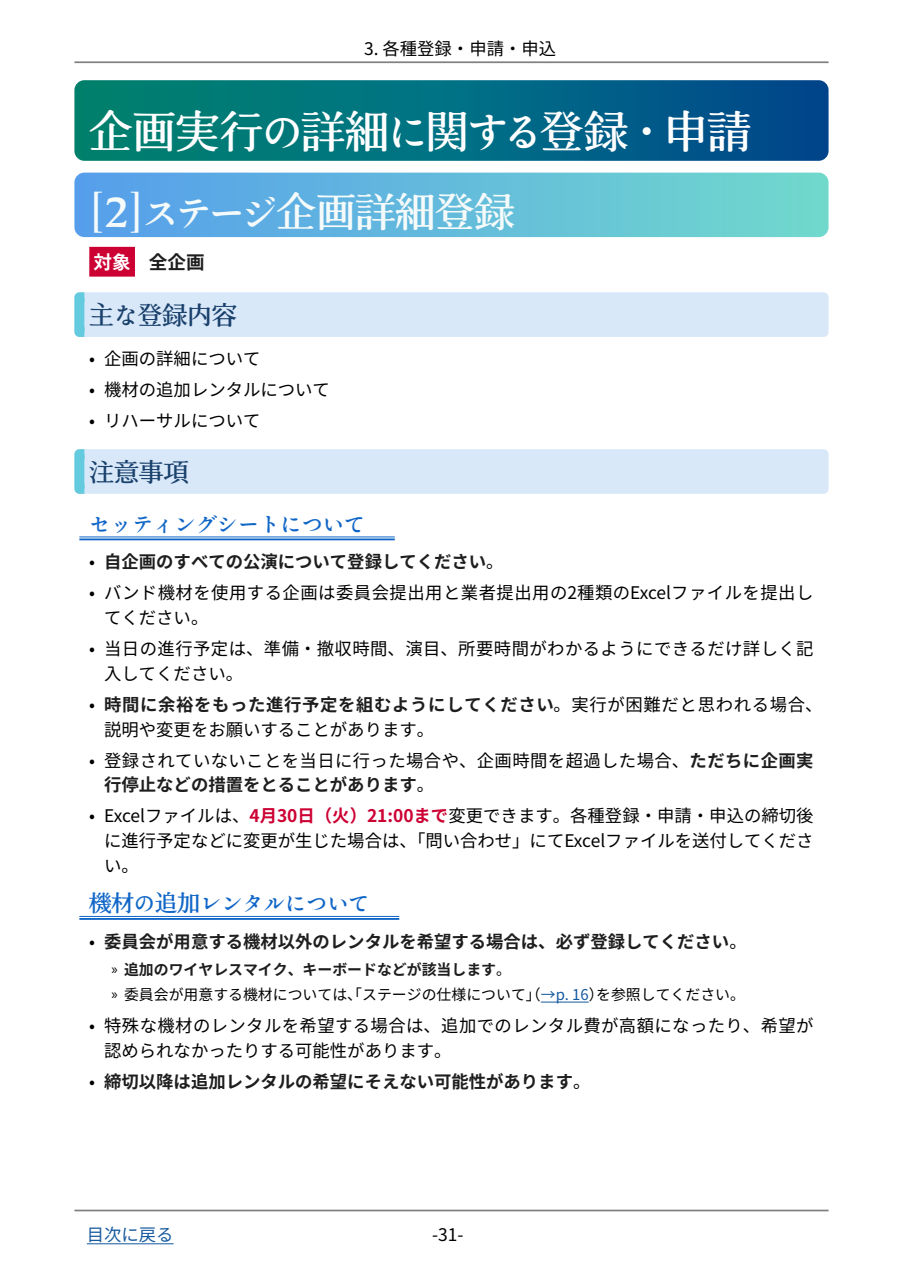
<style>
.page{position:relative;width:903px;height:1275px;background:#fff}
.page>*{position:absolute;margin:0;border:0;box-sizing:border-box;transform-origin:0 0}
.t1{font:43.4px "Kinuta Kinuta Mincho Std N B";color:#fff}
.t2{font:39.73px "Kinuta Kinuta Mincho Std N B";color:#f5fafa}
.t3{font:39.73px "Classica Pro";color:#f5fafa}
.t4{font:24.85px "Kinuta Kinuta Mincho Std N B";color:#1a416c}
.t5{font:21.18px "Ten Mincho Antique";color:#1066c7}
.t6{font:700 18.55px "Source Han Sans JP";color:#1e1e1e}
.t7{font:700 18.55px "Source Han Sans JP";color:#fff}
.t8{font:17.32px/31px "Source Han Sans JP";letter-spacing:.025em;color:#000}
.t9{font:17.32px/31px "Source Han Sans JP";color:#000}
.t10{font:700 17.32px/31px "Source Han Sans JP";color:#1e1e1e}
.t11{font:700 17.32px/31px "Source Han Sans JP";letter-spacing:.035em;color:#1e1e1e}
.t12{font:17.32px "Source Han Sans JP";color:#15599f}
.t13{font:14.88px "Source Han Sans JP";color:#000}
.t14{font:700 14.88px "Source Han Sans JP";color:#1e1e1e}
.s1{font-family:"Ten Mincho Antique";font-size:41.3px}
.s2{font-family:"Ten Mincho Antique";font-size:37.62px}
.s3{font-weight:600;font-size:45.32px}
.s4{font-family:"Ten Mincho Antique";font-size:23.62px}
.s5{font-weight:400;color:#000}
.s6{font-weight:700;color:#1e1e1e}
.s7{font-weight:700;color:#c03}
.s8{font-family:"Kinuta Kinuta Mincho Std N B";font-size:22.4px}
.s9{font-family:"Myriad Pro";font-weight:400;color:#000}
.s10{font-family:"Myriad Pro"}
.s11{color:#15599f}
</style>
<div class="page">
<hr style="left:74px;top:61px;width:754px;height:2px;background:#000">
<hr style="left:74px;top:1210px;width:754px;height:1px;background:#000">
<hr style="left:87px;top:1243px;width:87px;height:1px;background:#15599f">
<svg style="left:74px;top:80px;width:754px;height:81px;background:#016a80"></svg>
<svg style="left:74px;top:173px;width:754px;height:64px;background:#63bbdb"></svg>
<div style="left:89px;top:247px;width:46px;height:30px;background:#c03"></div>
<div style="left:74px;top:292px;width:754px;height:45px;background:#d8e8f9;border-radius:5px"></div>
<div style="left:74px;top:297px;width:10px;height:35px;background:#64cade"></div>
<div style="left:74px;top:449px;width:754px;height:45px;background:#d8e8f9;border-radius:5px"></div>
<div style="left:74px;top:454px;width:10px;height:35px;background:#64cade"></div>
<hr style="left:79px;top:537px;width:316px;height:1px;background:#1066c7">
<hr style="left:79px;top:538px;width:316px;height:2px;background:#1066c7">
<hr style="left:79px;top:916px;width:320px;height:1px;background:#1066c7">
<hr style="left:79px;top:918px;width:320px;height:2px;background:#1066c7">
<hr style="left:541px;top:1002px;width:48px;height:1px;background:#15599f">
<p class="t8" style="left:364px;top:34px;width:193px">3. 各種登録・申請・申込</p>
<h1 class="t1" style="left:89px;top:105px;width:663px">企画実行<span class="s1">の</span>詳細<span class="s1">に</span>関<span class="s1">する</span>登録・申請</h1>
<h2 class="t2" style="left:142px;top:188px;width:374px"><span class="s2">ステージ</span>企画詳細登録</h2>
<h2 class="t3" style="left:89px;top:181px;width:56px">]<span class="s3">2</span>[</h2>
<p class="t7" style="left:94px;top:252px;width:39px">対象</p>
<h3 class="t4" style="left:89px;top:300px;width:149px">主<span class="s4">な</span>登録内容</h3>
<p class="t9" style="left:104px;top:344px;width:158px">企画の詳細について</p>
<p class="t6" style="left:149px;top:252px;width:57px">全企画</p>
<p class="t8" style="left:89px;top:344px;width:7px">•</p>
<p class="t8" style="left:89px;top:375px;width:7px">•</p>
<p class="t9" style="left:104px;top:375px;width:227px">機材の追加レンタルについて</p>
<p class="t9" style="left:104px;top:406px;width:158px">リハーサルについて</p>
<p class="t8" style="left:89px;top:406px;width:7px">•</p>
<h3 class="t4" style="left:89px;top:457px;width:101px">注意事項</h3>
<p class="t5" style="left:89px;top:512px;width:277px">セッティングシートについて</p>
<p class="t10" style="left:104px;top:547px;width:401px">自企画のすべての公演について登録してください<span class="s5">。</span></p>
<p class="t8" style="left:89px;top:547px;width:7px">•</p>
<p class="t8" style="left:89px;top:578px;width:7px">•</p>
<p class="t8" style="left:89px;top:633px;width:7px">•</p>
<p class="t8" style="left:89px;top:689px;width:7px">•</p>
<p class="t8" style="left:89px;top:745px;width:7px">•</p>
<p class="t8" style="left:89px;top:801px;width:7px">•</p>
<p class="t8" style="left:104px;top:578px;width:711px">バンド機材を使用する企画は委員会提出用と業者提出用の2種類のExcelファイルを提出し</p>
<p class="t8" style="left:104px;top:602px;width:711px">てください。<br>当日の進行予定は、準備・撤収時間、演目、所要時間がわかるようにできるだけ詳しく記</p>
<p class="t11" style="left:104px;top:658px;width:720px"><span class="s5">入してください。<br></span>時間に余裕をもった進行予定を組むようにしてください<span class="s5">。実行が困難だと思われる場合、</span></p>
<p class="t8" style="left:104px;top:714px;width:711px">説明や変更をお願いすることがあります。<br>登録されていないことを当日に行った場合や、企画時間を超過した場合、<span class="s6">ただちに企画実</span></p>
<p class="t9" style="left:104px;top:770px;width:711px"><span class="s6">行停止などの措置をとることがあります</span>。<br>Excelファイルは、<span class="s7">月4 30日（火）21:00まで</span>変更できます。各種登録・申請・申込の締切後</p>
<p class="t9" style="left:104px;top:829px;width:711px;line-height:24.8px">に進行予定などに変更が生じた場合は、「問い合わせ」にてExcelファイルを送付してください。</p>
<p class="t5" style="left:89px;top:891px;width:282px"><span class="s8">機材</span>の<span class="s8">追加</span>レンタルについて</p>
<p class="t10" style="left:104px;top:926px;width:644px">委員会が用意する機材以外のレンタルを希望する場合は、必ず登録してください<span class="s5">。</span></p>
<p class="t8" style="left:89px;top:926px;width:7px">•</p>
<p class="t8" style="left:89px;top:1010px;width:7px">•</p>
<p class="t8" style="left:89px;top:1066px;width:7px">•</p>
<p class="t14" style="left:112px;top:961px;width:401px"><span class="s9">»</span> 追加のワイヤレスマイク、キーボードなどが該当します<span class="s5">。</span></p>
<p class="t13" style="left:112px;top:986px;width:493px"><span class="s10">»</span> 委員会が用意する機材については、「ステージの仕様について」（<span class="s11">→p. 16</span>）</p>
<p class="t8" style="left:104px;top:1010px;width:711px">特殊な機材のレンタルを希望する場合は、追加でのレンタル費が高額になったり、希望が</p>
<p class="t13" style="left:596px;top:986px;width:150px">を参照してください。</p>
<p class="t10" style="left:104px;top:1035px;width:488px"><span class="s5">認められなかったりする可能性があります。<br></span>締切以降は追加レンタルの希望にそえない可能性があります<span class="s5">。</span></p>
<p class="t12" style="left:87px;top:1225px;width:88px">目次に戻る</p>
<p class="t8" style="left:432px;top:1220px;width:33px">-31-</p>
</div>
